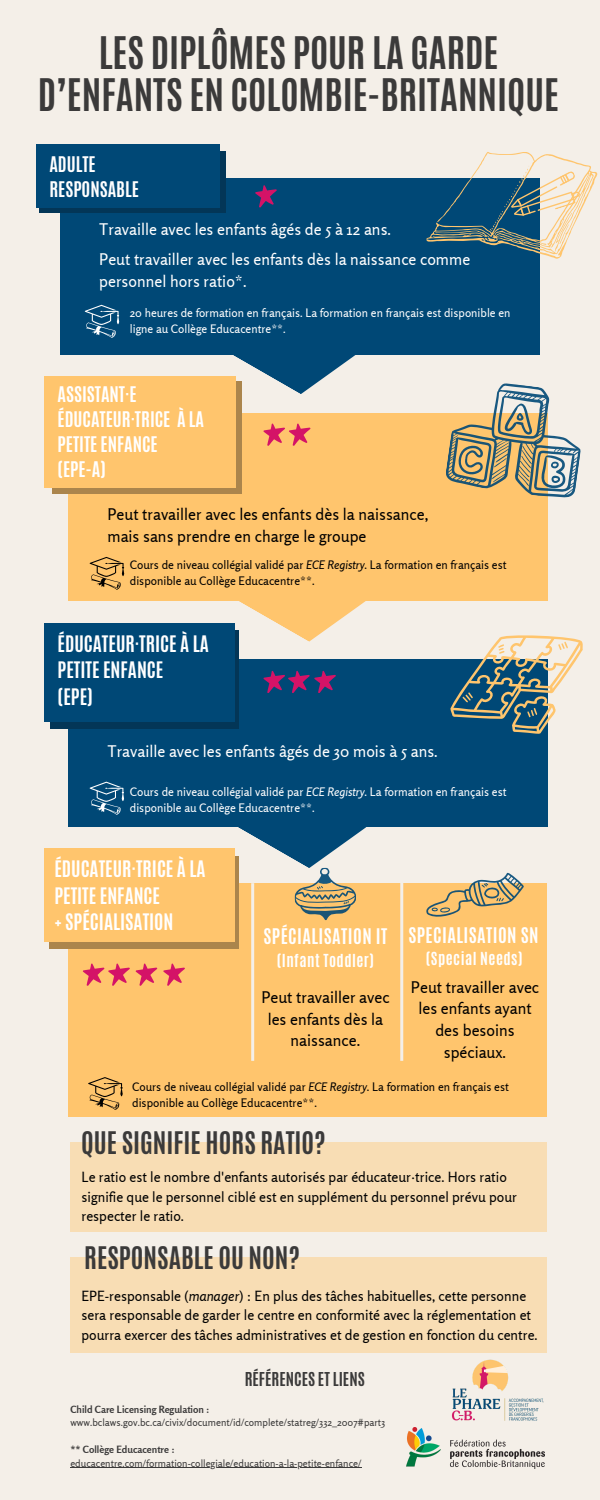
<style>
.page{position:relative;width:600px;height:1500px;background:#f4efe8}
.page>*{position:absolute;margin:0;border:0;box-sizing:border-box;transform-origin:0 0}
.t1{font:700 37.5px "Antonio";color:#3b3a3a}
.t2{font:700 26px "Antonio";color:#3b3a3a}
.t3{font:700 19px/26.2px "Antonio";color:#fff}
.t4{font:700 18px/24.8px "Antonio";color:#fff}
.t5{font:700 18px "Antonio";letter-spacing:.025em;color:#fff}
.t6{font:16px/21.8px "Rosario";color:#000;text-align:center}
.t7{font:16px/21.8px "Rosario";color:#fff}
.t8{font:700 16px "Antonio";color:#3b3a3a}
.t9{font:700 15px "Antonio";letter-spacing:.03em;color:#fff}
.t10{font:14px/19.5px "Rosario";color:#000}
.t11{font:11.7px/15.8px "Rosario";color:#000}
.t12{font:11.7px/15.8px "Rosario";color:#fff}
.t13{font:11.6px/16.1px "Rosario";color:#fff}
.t14{font:10px "Rosario";color:#3b3a3a}
.t15{font:700 10px "Rosario";color:#3b3a3a}
.s1{font-style:italic}
</style>
<div class="page">
<svg style="left:239px;top:601px;width:127px;height:41px"></svg>
<div style="left:60px;top:178px;width:480px;height:176px;background:#004876"></div>
<svg style="left:228px;top:354px;width:131px;height:55px"></svg>
<div style="left:39px;top:152px;width:186px;height:61px;background:#033657"></div>
<div style="left:36px;top:145px;width:183px;height:63px;background:#004876"></div>
<svg style="left:255px;top:185px;width:22px;height:23px"></svg>
<img style="left:451px;top:1359px;width:93px;height:62px">
<img style="left:407px;top:1428px;width:138px;height:40px">
<div style="left:70px;top:1143px;width:477px;height:89px;background:#f8ddb4"></div>
<svg style="left:85px;top:305px;width:34px;height:33px"></svg>
<div style="left:70px;top:1257px;width:477px;height:95px;background:#f8ddb4"></div>
<svg style="left:426px;top:152px;width:171px;height:107px"></svg>
<div style="left:68px;top:413px;width:480px;height:188px;background:#ffc56d"></div>
<div style="left:52px;top:382px;width:189px;height:112px;background:#ab854c"></div>
<div style="left:44px;top:376px;width:192px;height:112px;background:#ffc56d"></div>
<svg style="left:263px;top:423px;width:48px;height:23px"></svg>
<svg style="left:90px;top:557px;width:34px;height:33px"></svg>
<svg style="left:446px;top:383px;width:135px;height:115px"></svg>
<div style="left:68px;top:659px;width:480px;height:168px;background:#004876"></div>
<svg style="left:50px;top:630px;width:189px;height:99px;background:#02385b"></svg>
<div style="left:44px;top:623px;width:190px;height:98px;background:#004876"></div>
<svg style="left:263px;top:671px;width:73px;height:22px"></svg>
<svg style="left:90px;top:782px;width:34px;height:33px"></svg>
<svg style="left:450px;top:635px;width:132px;height:99px"></svg>
<div style="left:68px;top:884px;width:479px;height:233px;background:#ffc56d"></div>
<hr style="left:251px;top:883px;width:3px;height:178px;background:#f4efe8">
<svg style="left:49px;top:857px;width:190px;height:92px;background:#b78e50"></svg>
<div style="left:44px;top:848px;width:190px;height:93px;background:#ffc56d"></div>
<hr style="left:400px;top:882px;width:3px;height:179px;background:#f4efe8">
<svg style="left:83px;top:963px;width:102px;height:23px"></svg>
<svg style="left:88px;top:1077px;width:35px;height:33px"></svg>
<svg style="left:237px;top:827px;width:131px;height:94px"></svg>
<svg style="left:426px;top:873px;width:98px;height:43px"></svg>
<hr style="left:70px;top:1467px;width:291px;height:1px;background:#3b3a3a">
<p class="t1" style="left:99px;top:26px;width:401px">LES DIPLÔMES POUR LA GARDE</p>
<p class="t1" style="left:38px;top:68px;width:523px">D’ENFANTS EN COLOMBIE-BRITANNIQUE</p>
<p class="t4" style="left:49px;top:152px;width:91px">ADULTE<br>RESPONSABLE</p>
<p class="t7" style="left:99px;top:218px;width:293px">Travaille avec les enfants âgés de 5 à 12 ans.</p>
<p class="t7" style="left:99px;top:248px;width:373px">Peut travailler avec les enfants dès la naissance comme personnel hors ratio*.</p>
<p class="t13" style="left:130px;top:305px;width:382px">20 heures de formation en français. La formation en français est disponible en ligne au Collège Educacentre**.</p>
<p class="t4" style="left:58px;top:382px;width:148px">ASSISTANT·E<br>ÉDUCATEUR·TRICE À LA<br>PETITE ENFANCE</p>
<p class="t4" style="left:58px;top:457px;width:50px">(EPE-A)</p>
<p class="t6" style="left:107px;top:504px;width:323px">Peut travailler avec les enfants dès la naissance,</p>
<p class="t6" style="left:107px;top:525px;width:261px">mais sans prendre en charge le groupe</p>
<p class="t11" style="left:130px;top:557px;width:378px">Cours de niveau collégial validé par <span class="s1">ECE Registry</span>. La formation en français est disponible au Collège Educacentre**.</p>
<p class="t3" style="left:58px;top:631px;width:153px">ÉDUCATEUR·TRICE À LA<br>PETITE ENFANCE</p>
<p class="t3" style="left:58px;top:683px;width:37px">(EPE)</p>
<p class="t7" style="left:107px;top:740px;width:332px">Travaille avec les enfants âgés de 30 mois à 5 ans.</p>
<p class="t12" style="left:130px;top:784px;width:378px">Cours de niveau collégial validé par <span class="s1">ECE Registry</span>. La formation en français est disponible au Collège Educacentre**.</p>
<p class="t3" style="left:54px;top:856px;width:153px">ÉDUCATEUR·TRICE À LA<br>PETITE ENFANCE</p>
<p class="t3" style="left:54px;top:909px;width:121px">+ SPÉCIALISATION</p>
<p class="t5" style="left:264px;top:924px;width:125px">SPÉCIALISATION IT</p>
<p class="t9" style="left:277px;top:950px;width:99px">(Infant Toddler)</p>
<p class="t5" style="left:409px;top:922px;width:132px">SPECIALISATION SN</p>
<p class="t9" style="left:426px;top:948px;width:98px">(Special Needs)</p>
<p class="t6" style="left:411px;top:976px;width:130px">Peut travailler avec les enfants ayant des besoins spéciaux.</p>
<p class="t11" style="left:132px;top:1079px;width:378px">Cours de niveau collégial validé par <span class="s1">ECE Registry</span>. La formation en français est disponible au Collège Educacentre**.</p>
<p class="t6" style="left:261px;top:986px;width:130px">Peut travailler avec les enfants dès la naissance.</p>
<p class="t2" style="left:81px;top:1124px;width:246px">QUE SIGNIFIE HORS RATIO?</p>
<p class="t10" style="left:82px;top:1167px;width:437px">Le ratio est le nombre d'enfants autorisés par éducateur·trice. Hors ratio signifie que le personnel ciblé est en supplément du personnel prévu pour respecter le ratio.</p>
<p class="t2" style="left:84px;top:1239px;width:217px">RESPONSABLE OU NON?</p>
<p class="t10" style="left:82px;top:1286px;width:458px">EPE-responsable (<span class="s1">manager</span>) : En plus des tâches habituelles, cette personne sera responsable de garder le centre en conformité avec la réglementation et pourra exercer des tâches administratives et de gestion en fonction du centre.</p>
<p class="t8" style="left:245px;top:1368px;width:122px">RÉFÉRENCES ET LIENS</p>
<p class="t15" style="left:70px;top:1403px;width:141px">Child Care Licensing Regulation :</p>
<p class="t14" style="left:70px;top:1416px;width:316px">www.bclaws.gov.bc.ca/civix/document/id/complete/statreg/332_2007#part3</p>
<p class="t15" style="left:70px;top:1443px;width:106px">** Collège Educacentre :</p>
<p class="t14" style="left:70px;top:1457px;width:293px">educacentre.com/formation-collegiale/education-a-la-petite-enfance/</p>
</div>
